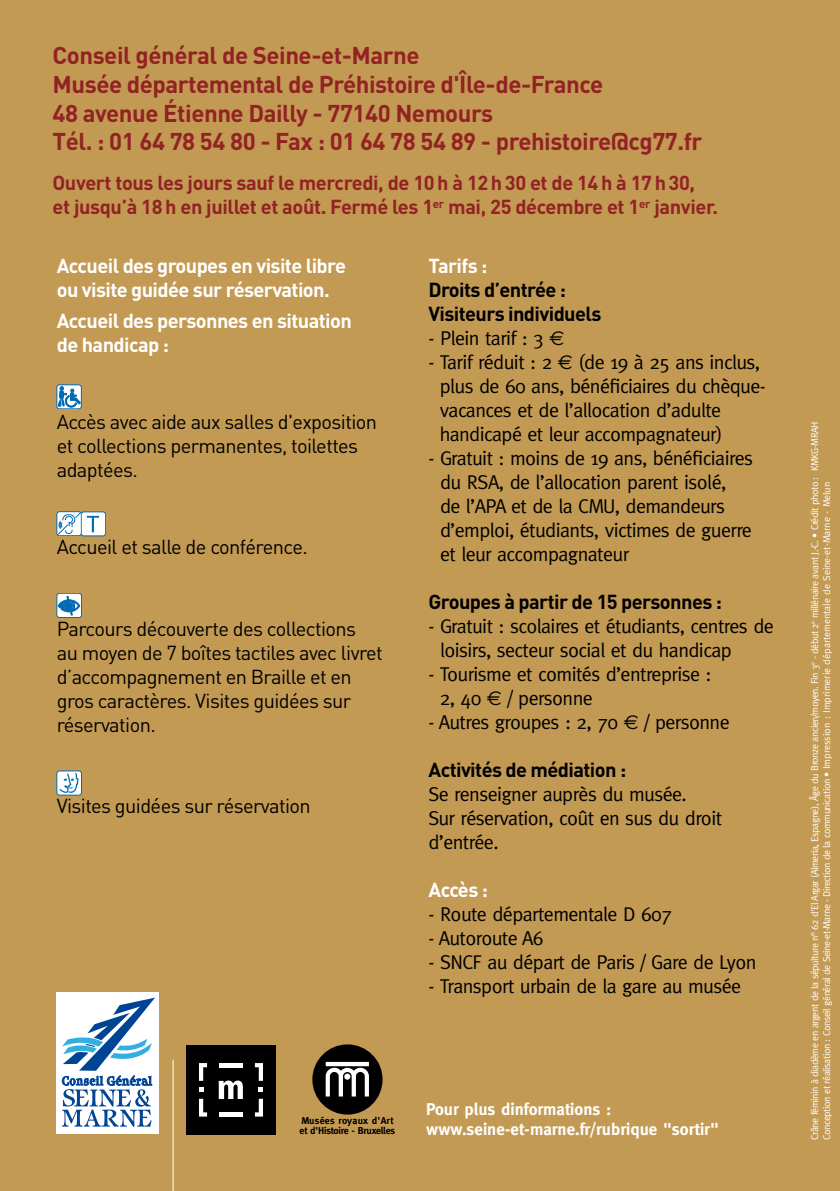
<style>
.page{position:relative;width:840px;height:1191px;background:#fff}
.page>*{position:absolute;margin:0;border:0;box-sizing:border-box;transform-origin:0 0}
.t1{font:700 24px/28.8px "DIN";letter-spacing:-.02em;color:#922224}
.t2{font:20px/24px "Meta";letter-spacing:-.03em;color:#000}
.t3{font:20px/24px "DIN";letter-spacing:-.03em;color:#000}
.t4{font:700 20px/24px "DIN";letter-spacing:-.02em;color:#922224}
.t5{font:700 20px/24px "DIN";letter-spacing:-.03em;color:#fff}
.t6{font:700 20px/24px "DIN";letter-spacing:-.03em;color:#000}
.t7{font:700 17px/20.4px "Meta";color:#fff}
.t8{font:10px/12px "Meta";letter-spacing:-.045em;color:#fff}
.t9{font:700 10px/10px "Meta";letter-spacing:-.025em;color:#000}
.s1{font-family:"Euro Sans"}
</style>
<div class="page">
<div style="left:0;top:0;width:839px;height:1191px;background:#c39a53"></div>
<div style="left:57px;top:385px;width:24px;height:24px;border:1px solid #006ab3;border-radius:3px"></div>
<svg style="left:58px;top:386px;width:22px;height:21px"></svg>
<div style="left:57px;top:511px;width:24px;height:25px;border:1px solid #006ab3;border-radius:3px"></div>
<div style="left:81px;top:512px;width:25px;height:24px;background:#fff;border-radius:3px"></div>
<div style="left:81px;top:512px;width:25px;height:24px;border:1px solid #006ab3;border-radius:3px"></div>
<svg style="left:57px;top:512px;width:42px;height:24px"></svg>
<div style="left:57px;top:593px;width:24px;height:24px;background:#fff;border-radius:3px"></div>
<div style="left:57px;top:593px;width:25px;height:24px;border:1px solid #006ab3;border-radius:3px"></div>
<svg style="left:58px;top:596px;width:22px;height:19px"></svg>
<div style="left:57px;top:771px;width:24px;height:24px;background:#fff;border-radius:3px"></div>
<div style="left:57px;top:771px;width:25px;height:24px;border:1px solid #006ab3;border-radius:3px"></div>
<svg style="left:58px;top:770px;width:21px;height:23px"></svg>
<div style="left:186px;top:1045px;width:89px;height:89px;background:#000"></div>
<svg style="left:218px;top:1080px;width:25px;height:19px"></svg>
<hr style="left:219px;top:1063px;width:24px;height:4px;background:#fff">
<hr style="left:219px;top:1112px;width:24px;height:4px;background:#fff">
<svg style="left:255px;top:1063px;width:8px;height:17px"></svg>
<svg style="left:199px;top:1098px;width:8px;height:18px"></svg>
<svg style="left:258px;top:1087px;width:5px;height:5px"></svg>
<svg style="left:199px;top:1087px;width:4px;height:5px"></svg>
<svg style="left:255px;top:1098px;width:8px;height:18px"></svg>
<svg style="left:199px;top:1063px;width:8px;height:17px"></svg>
<svg style="left:312px;top:1044px;width:70px;height:70px"></svg>
<hr style="left:173px;top:1059px;width:1px;height:132px;background:#fff">
<div style="left:57px;top:992px;width:102px;height:142px;background:#fff"></div>
<svg style="left:62px;top:997px;width:93px;height:130px"></svg>
<p class="t1" style="left:52px;top:40px;width:651px">Conseil général de Seine-et-Marne<br>Musée départemental de Préhistoire d'Île-de-France<br>48 avenue Étienne Dailly - 77140 Nemours<br>Tél. : 01 64 78 54 80 - Fax : 01 64 78 54 89 - prehistoire@cg77.fr</p>
<p class="t4" style="left:52px;top:170px;width:666px">Ouvert tous les jours sauf le mercredi, de 10h à 12h30 et de 14h à 17h30,<br>et jusqu’à 18h en juillet et août. Fermé les 1<sup>er</sup> mai, 25 décembre et 1<sup>er</sup> janvier.</p>
<p class="t5" style="left:57px;top:253px;width:290px">Accueil des groupes en visite libre ou visite guidée sur réservation.</p>
<p class="t5" style="left:57px;top:308px;width:296px">Accueil des personnes en situation de handicap :</p>
<p class="t3" style="left:57px;top:409px;width:322px">Accès avec aide aux salles d'exposition et collections permanentes, toilettes adaptées.</p>
<p class="t3" style="left:57px;top:534px;width:252px">Accueil et salle de conférence.</p>
<p class="t3" style="left:57px;top:616px;width:327px">Parcours découverte des collections<br>au moyen de 7 boîtes tactiles avec livret d’accompagnement en Braille et en gros caractères. Visites guidées sur réservation.</p>
<p class="t3" style="left:57px;top:793px;width:255px">Visites guidées sur réservation</p>
<p class="t5" style="left:428px;top:253px;width:60px">Tarifs :</p>
<p class="t6" style="left:428px;top:277px;width:174px">Droits d’entrée :<br>Visiteurs individuels</p>
<p class="t2" style="left:428px;top:326px;width:137px">- Plein tarif : 3 <span class="s1">€</span></p>
<p class="t2" style="left:439px;top:350px;width:327px;text-indent:-11px">- Tarif réduit : 2 <span class="s1">€</span> (de 19 à 25 ans inclus, plus de 60 ans, bénéficiaires du chèque&shy;vacances et de l’allocation d’adulte handicapé et leur accompagnateur)</p>
<p class="t2" style="left:440px;top:446px;width:314px;text-indent:-12px">- Gratuit : moins de 19 ans, bénéficiaires du RSA, de l’allocation parent isolé,<br>de l’APA et de la CMU, demandeurs d’emploi, étudiants, victimes de guerre et leur accompagnateur</p>
<p class="t6" style="left:428px;top:589px;width:295px">Groupes à partir de 15 personnes :</p>
<p class="t2" style="left:440px;top:614px;width:335px;text-indent:-12px">- Gratuit : scolaires et étudiants, centres de loisirs, secteur social et du handicap</p>
<p class="t2" style="left:439px;top:662px;width:273px;text-indent:-11px">- Tourisme et comités d’entreprise :<br>2, 40 <span class="s1">€</span> / personne</p>
<p class="t2" style="left:428px;top:710px;width:302px">- Autres groupes : 2, 70 <span class="s1">€</span> / personne</p>
<p class="t6" style="left:428px;top:757px;width:199px">Activités de médiation :</p>
<p class="t2" style="left:428px;top:782px;width:295px">Se renseigner auprès du musée.<br>Sur réservation, coût en sus du droit d’entrée.</p>
<p class="t5" style="left:428px;top:877px;width:61px">Accès :</p>
<p class="t2" style="left:428px;top:902px;width:245px">- Route départementale D 607</p>
<p class="t2" style="left:428px;top:926px;width:117px">- Autoroute A6</p>
<p class="t2" style="left:428px;top:950px;width:329px">- SNCF au départ de Paris / Gare de Lyon</p>
<p class="t2" style="left:428px;top:974px;width:314px">- Transport urbain de la gare au musée</p>
<p class="t9" style="left:299px;top:1115px;width:97px">Musées royaux d'Art et d'Histoire - Bruxelles</p>
<p class="t7" style="left:426px;top:1098px;width:294px">Pour plus dinformations : www.seine-et-marne.fr/rubrique "sortir"</p>
<p class="t8" style="left:808px;top:1140px;width:720px;rotate:-90deg">Crâne féminin à diadème en argent de la sépulture n° 62 d'El Argar (Almeria, Espagne), Âge du Bronze ancien/moyen. Fin 3<sup>e</sup> - début 2<sup>e</sup> millénaire avant J.-C. • Crédit photo : KMKG-MRAH<br>Conception et réalisation : Conseil général de Seine-et-Marne - Direction de la communication • Impression : Imprimerie départementale de Seine-et-Marne - Melun</p>
</div>
